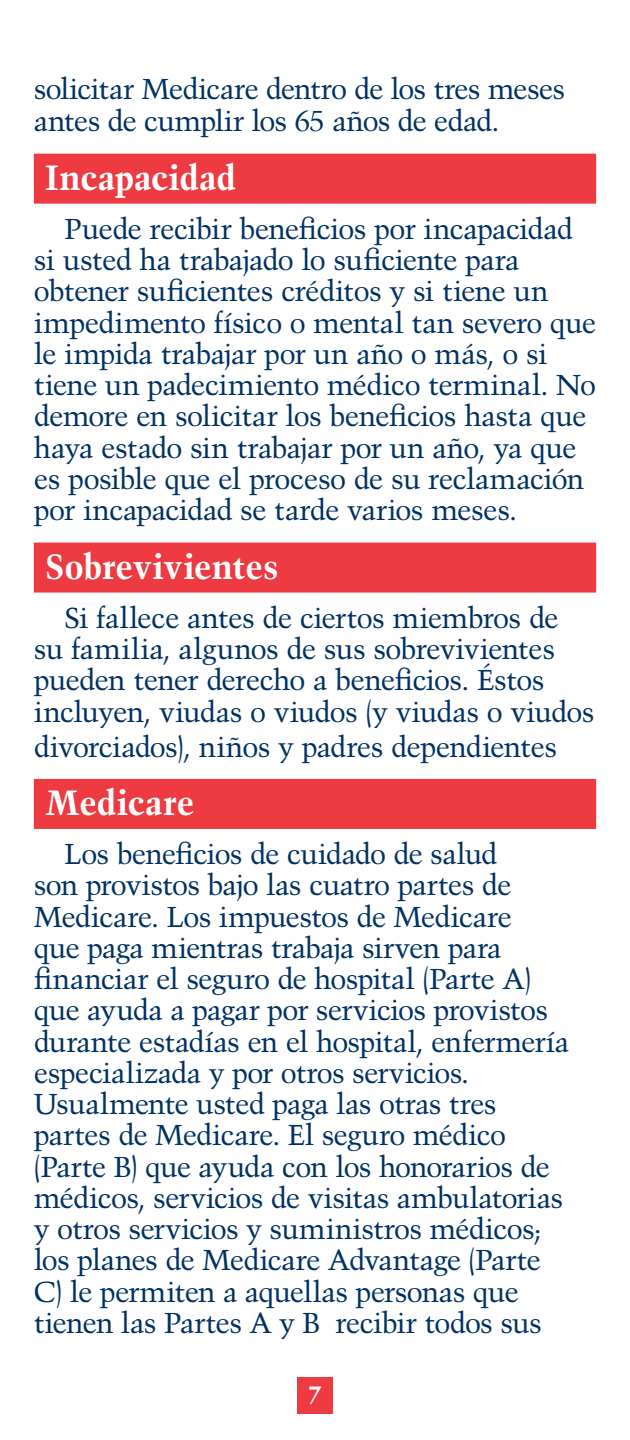
<style>
.page{position:relative;width:630px;height:1440px;background:#fff}
.page>*{position:absolute;margin:0;border:0;box-sizing:border-box;transform-origin:0 0}
.Header1_1line{font:700 35px "Trump Mediaeval";letter-spacing:-.005em;color:#fff}
.paragraph_format{font:28.75px/31.2px "Trump Mediaeval";letter-spacing:-.03em;color:#003163}
.t1{font:700 25px "Trump Mediaeval";color:#fff}
</style>
<div class="page">
<div style="left:297px;top:1377px;width:36px;height:36px;background:#ee3a41"></div>
<div style="left:34px;top:154px;width:562px;height:50px;background:#ee3a41"></div>
<div style="left:34px;top:543px;width:562px;height:50px;background:#ee3a41"></div>
<div style="left:34px;top:779px;width:562px;height:50px;background:#ee3a41"></div>
<p class="paragraph_format" style="left:34px;top:72px;width:533px;line-height:32.5px">solicitar Medicare dentro de los tres meses antes de cumplir los 65 años de edad.</p>
<h1 class="Header1_1line" style="left:45px;top:155px;width:192px">Incapacidad</h1>
<p class="paragraph_format" style="left:34px;top:213px;width:564px;text-indent:30px">Puede recibir beneficios por incapacidad si usted ha trabajado lo suficiente para obtener suficientes créditos y si tiene un impedimento físico o mental tan severo que le impida trabajar por un año o más, o si tiene un padecimiento médico terminal. No demore en solicitar los beneficios hasta que haya estado sin trabajar por un año, ya que es posible que el proceso de su reclamación por incapacidad se tarde varios meses.</p>
<h1 class="Header1_1line" style="left:45px;top:544px;width:235px">Sobrevivientes</h1>
<p class="paragraph_format" style="left:34px;top:602px;width:562px;text-indent:30px">Si fallece antes de ciertos miembros de su familia, algunos de sus sobrevivientes pueden tener derecho a beneficios. Éstos incluyen, viudas o viudos (y viudas o viudos</p>
<p class="paragraph_format" style="left:34px;top:731px;width:525px">divorciados), niños y padres dependientes</p>
<h1 class="Header1_1line" style="left:45px;top:781px;width:151px">Medicare</h1>
<p class="paragraph_format" style="left:34px;top:838px;width:537px;text-indent:30px">Los beneficios de cuidado de salud<br>son provistos bajo las cuatro partes de Medicare. Los impuestos de Medicare<br>que paga mientras trabaja sirven para financiar el seguro de hospital (Parte A) que ayuda a pagar por servicios provistos durante estadías en el hospital, enfermería especializada y por otros servicios.<br>Usualmente usted paga las otras tres partes de Medicare. El seguro médico (Parte B) que ayuda con los honorarios de médicos, servicios de visitas ambulatorias y otros servicios y suministros médicos; los planes de Medicare Advantage (Parte C) le permiten a aquellas personas que tienen las Partes A y B recibir todos sus</p>
<p class="t1" style="left:308px;top:1379px;width:15px">7</p>
</div>
